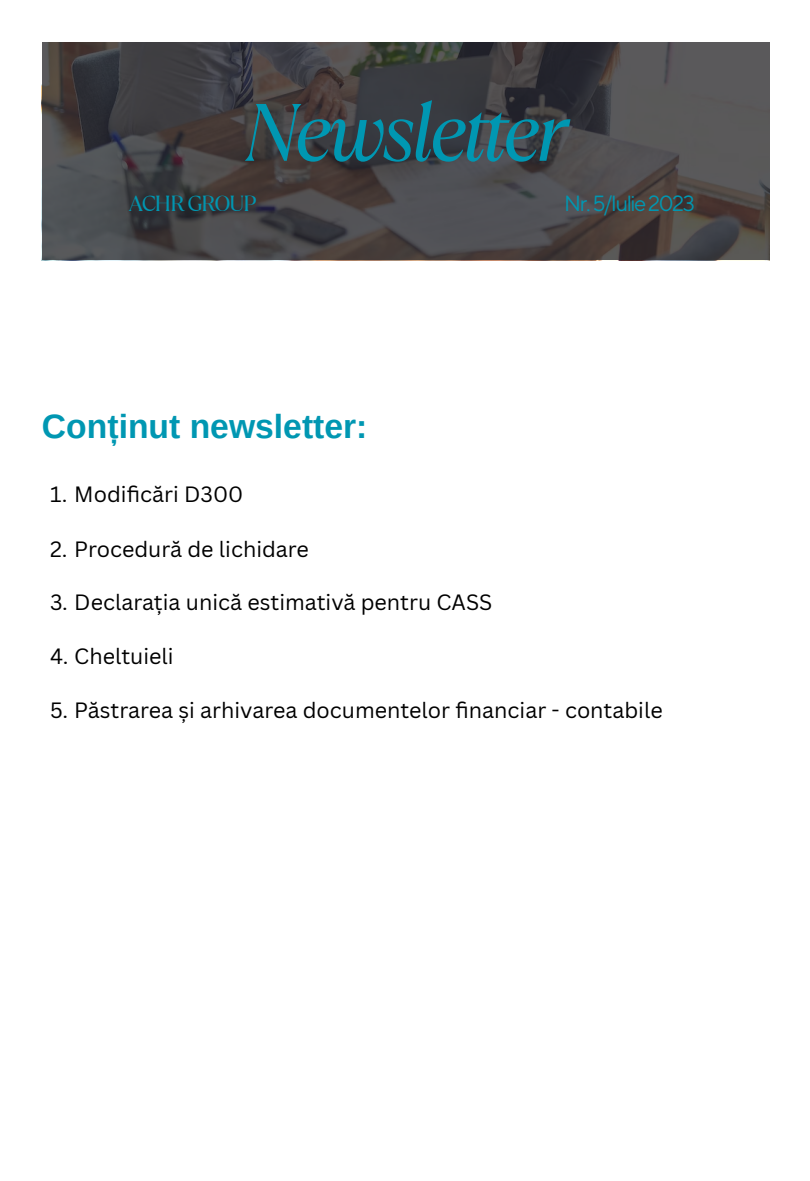
<style>
.page{position:relative;width:810px;height:1181px;background:#fff}
.page>*{position:absolute;margin:0;border:0;box-sizing:border-box;transform-origin:0 0}
.t1{font:italic 81.15px "TT Ramillas";letter-spacing:-.065em;color:#0097b2}
.t2{font:700 33.75px "Arimo";color:#0097b2}
.t3{font:21.75px "TT Norms Pro";letter-spacing:-.07em;color:#0097b2}
.t4{font:21.75px "TT Ramillas";letter-spacing:-.065em;color:#0097b2}
.t5{font:21.6px "Canva Sans";color:#000}
</style>
<div class="page">
<svg style="left:42px;top:42px;width:727px;height:218px;background:#464446"></svg>
<p class="t1" style="left:244px;top:76px;width:326px">Newsletter</p>
<p class="t4" style="left:129px;top:188px;width:129px">ACHR GROUP</p>
<p class="t3" style="left:564px;top:190px;width:132px">Nr.5/Iulie2023</p>
<p class="t2" style="left:42px;top:408px;width:327px">Conținut newsletter:</p>
<p class="t5" style="left:50px;top:479px;width:195px">1. Modificări D300</p>
<p class="t5" style="left:50px;top:533px;width:260px">2. Procedură de lichidare</p>
<p class="t5" style="left:50px;top:587px;width:444px">3. Declarația unică estimativă pentru CASS</p>
<p class="t5" style="left:50px;top:640px;width:125px">4. Cheltuieli</p>
<p class="t5" style="left:50px;top:695px;width:614px">5. Păstrarea și arhivarea documentelor fi nanciar - contabile</p>
</div>
